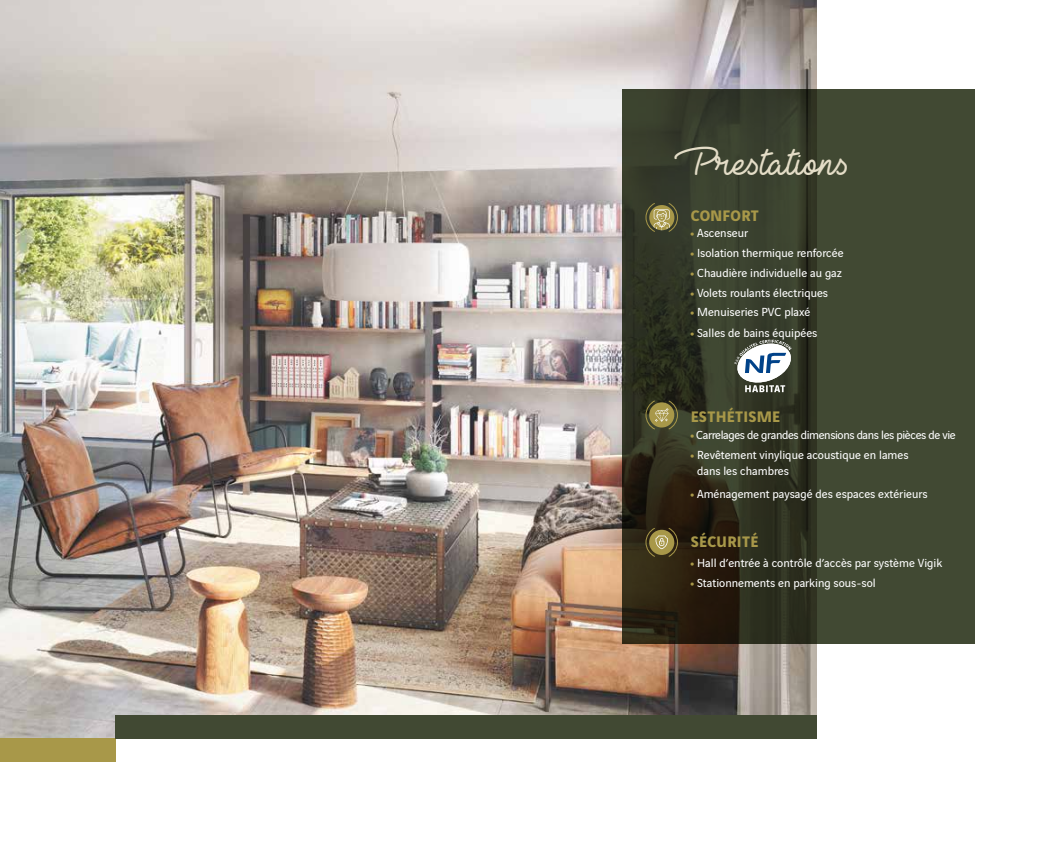
<style>
.page{position:relative;width:1063px;height:851px;background:#fff}
.page>*{position:absolute;margin:0;border:0;box-sizing:border-box;transform-origin:0 0}
.t1{font:37.5px "Lieto Me";color:#e4ddc7}
.t2{font:700 16.25px "Vinci Sans";letter-spacing:.02em;color:#a89849}
.t3{font:12.5px/16.2px "Vinci Sans";color:#fff}
.t4{font:12.5px "Vinci Sans";letter-spacing:-.03em;color:#fff}
.s1{font-weight:900;color:#a89849}
</style>
<div class="page">
<img style="left:0;top:0;width:817px;height:738px">
<div style="left:0;top:738px;width:115px;height:24px;background:#a89849"></div>
<div style="left:115px;top:715px;width:702px;height:24px;background:#414933"></div>
<svg style="left:622px;top:89px;width:352px;height:554px;background:#383d2a"></svg>
<svg style="left:646px;top:527px;width:32px;height:30px"></svg>
<svg style="left:646px;top:400px;width:32px;height:29px"></svg>
<svg style="left:646px;top:203px;width:32px;height:29px"></svg>
<svg style="left:734px;top:339px;width:59px;height:53px"></svg>
<h1 class="t1" style="left:675px;top:140px;width:178px">Prestations</h1>
<h2 class="t2" style="left:691px;top:203px;width:70px">CONFORT</h2>
<p class="t3" style="left:691px;top:224px;width:59px"><span class="s1">•</span> Ascenseur</p>
<p class="t3" style="left:691px;top:244px;width:155px"><span class="s1">•</span> Isolation thermique renforcée</p>
<p class="t3" style="left:691px;top:263px;width:153px"><span class="s1">•</span> Chaudière individuelle au gaz</p>
<p class="t3" style="left:691px;top:283px;width:139px"><span class="s1">•</span> Volets roulants électriques</p>
<p class="t3" style="left:691px;top:303px;width:121px"><span class="s1">•</span> Menuiseries PVC plaxé</p>
<p class="t3" style="left:691px;top:323px;width:128px"><span class="s1">•</span> Salles de bains équipées</p>
<h2 class="t2" style="left:691px;top:404px;width:91px">ESTHÉTISME</h2>
<p class="t4" style="left:691px;top:425px;width:267px"><span class="s1">•</span> Carrelages de grandes dimensions dans les pièces de vie</p>
<p class="t3" style="left:697px;top:445px;width:213px;text-indent:-7px"><span class="s1">•</span> Revêtement vinylique acoustique en lames dans les chambres</p>
<p class="t3" style="left:691px;top:485px;width:239px"><span class="s1">•</span> Aménagement paysagé des espaces extérieurs</p>
<h2 class="t2" style="left:691px;top:528px;width:69px">SÉCURITÉ</h2>
<p class="t3" style="left:691px;top:553px;width:253px"><span class="s1">•</span> Hall d’entrée à contrôle d’accès par système Vigik</p>
<p class="t3" style="left:691px;top:573px;width:187px"><span class="s1">•</span> Stationnements en parking sous-sol</p>
</div>
